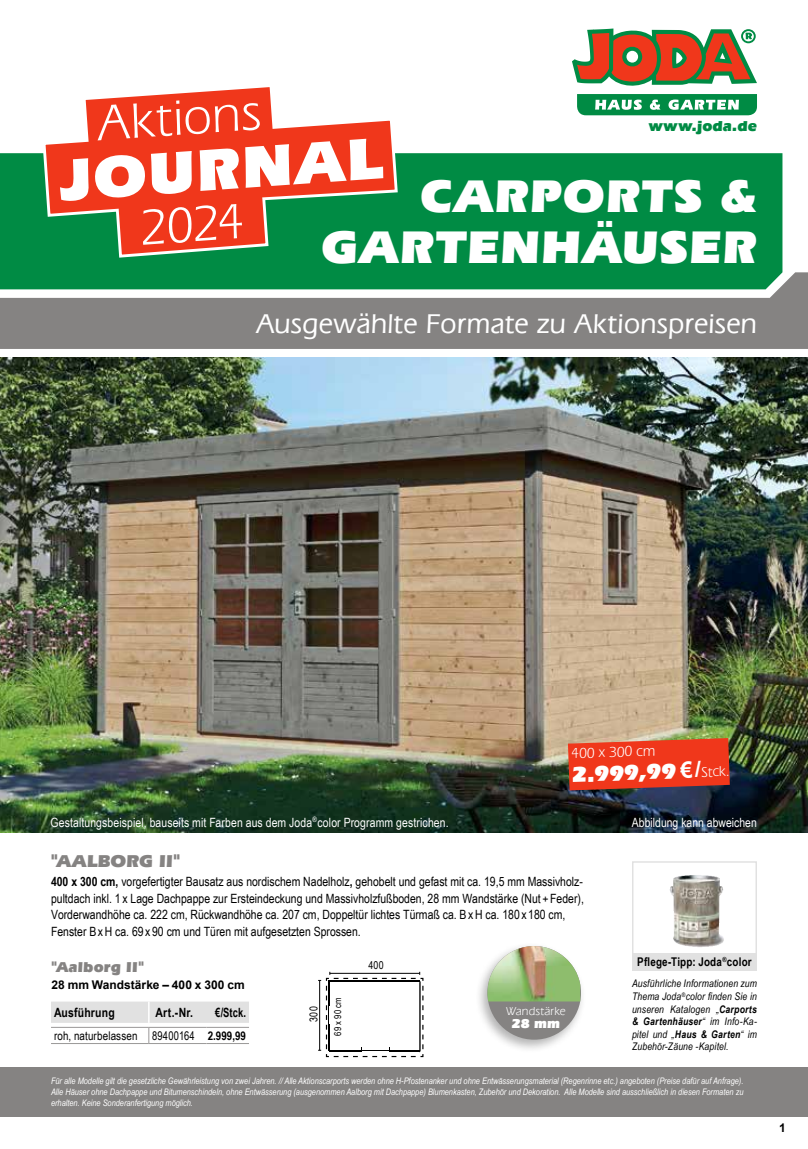
<style>
.page{position:relative;width:808px;height:1149px;background:#fff}
.page>*{position:absolute;margin:0;border:0;box-sizing:border-box;transform-origin:0 0}
.t1{font:900 61.05px "Eras IT Cby BT";color:#fff}
.t2{font:51.6px "Eras IT Cby BT";color:#fff}
.t3{font:900 48px/51px "Eras IT Cby BT";letter-spacing:.03em;color:#fff;text-align:right}
.t4{font:500 28.5px "Eras IT Cby BT";letter-spacing:.015em;color:#fff}
.t5{font:900 22.5px "Eras IT Cby BT";color:#fff}
.t6{font:900 18px "Eras IT Cby BT";letter-spacing:.01em;color:#858382}
.t7{font:900 15.15px "Eras IT Cby BT";letter-spacing:.01em;color:#008b44}
.t8{font:900 15px "Eras IT Cby BT";letter-spacing:.01em;color:#858382}
.t9{font:15px "Eras IT Cby BT";color:#fff}
.t10{font:900 13.5px "Eras IT Cby BT";color:#fff}
.t11{font:12.75px/16.5px "Arial Narrow";color:#000}
.t12{font:12.75px "Arial Narrow";letter-spacing:.01em;color:#fff}
.t13{font:700 12.75px "Arial Narrow";letter-spacing:.015em;color:#000}
.t14{font:700 12.75px "Arial Narrow";letter-spacing:.015em;color:#000;scale:.9 1}
.t15{font:12px "Arial Narrow";letter-spacing:.01em;color:#000}
.t16{font:700 12px "Arial";color:#000}
.t17{font:700 12px "Arial Narrow";letter-spacing:.015em;color:#000}
.t18{font:12px "Eras IT Cby BT";letter-spacing:.01em;color:#fff}
.t19{font:10.8px "Arial Narrow";letter-spacing:.03em;color:#000}
.t20{font:italic 10.5px/12.6px "Arial Narrow";letter-spacing:.015em;color:#000;text-align:justify}
.t21{font:9.45px "Arial Narrow";color:#000}
.t22{font:italic 9px/10.8px "Arial Narrow";color:#fff;text-align:justify}
.s1{font-size:15px}
.s2{font-family:"Arial";font-weight:700}
.s3{font-weight:400;font-size:14.85px}
.s4{font-weight:700}
</style>
<div class="page">
<div style="left:0;top:1066px;width:808px;height:50px;background:#858382"></div>
<svg style="left:572px;top:28px;width:185px;height:58px"></svg>
<svg style="left:577px;top:94px;width:180px;height:21px"></svg>
<div style="left:0;top:153px;width:782px;height:119px;background:#008b44"></div>
<svg style="left:0;top:272px;width:808px;height:77px;background:#759282"></svg>
<svg style="left:41px;top:87px;width:358px;height:172px"></svg>
<img style="left:0;top:357px;width:808px;height:475px">
<img style="left:670px;top:875px;width:54px;height:71px">
<div style="left:632px;top:861px;width:125px;height:100px;border:1px solid #e1e1e1"></div>
<div style="left:632px;top:952px;width:125px;height:18px;background:#e1e1e1"></div>
<svg style="left:568px;top:737px;width:162px;height:53px;background:#e14025"></svg>
<hr style="left:149px;top:1042px;width:57px;height:1px;background:#9a9897">
<hr style="left:206px;top:1042px;width:43px;height:1px;background:#9a9897">
<hr style="left:51px;top:1042px;width:98px;height:1px;background:#9a9897">
<svg style="left:51px;top:1001px;width:198px;height:41px"></svg>
<svg style="left:318px;top:971px;width:106px;height:86px"></svg>
<div style="left:475px;top:941px;width:111px;height:112px;background:#000;opacity:.3"></div>
<div style="left:487px;top:945px;width:94px;height:94px;background:#858382;border-radius:50%"></div>
<img style="left:487px;top:945px;width:93px;height:56px">
<h2 class="t2" style="left:96px;top:92px;width:165px;rotate:-4deg">Aktions</h2>
<h3 class="t7" style="left:649px;top:116px;width:110px">www.joda.<span class="s1">de</span></h3>
<h1 class="t1" style="left:57px;top:142px;width:325px;rotate:-4deg">JOURNAL</h1>
<h2 class="t2" style="left:138px;top:197px;width:106px;rotate:-4deg">2024</h2>
<h3 class="t3" style="left:321px;top:169px;width:437px">CARPORTS &amp;<br>GARTENHÄUSER</h3>
<h3 class="t4" style="left:257px;top:306px;width:502px">Ausgewählte Formate zu Aktionspreisen</h3>
<h3 class="t9" style="left:571px;top:744px;width:85px;rotate:-2deg">400 x 300 cm</h3>
<h3 class="t5" style="left:572px;top:760px;width:159px;rotate:-2deg">2.999,99 <span class="s2">€/</span><span class="s3">Stck.</span></h3>
<h3 class="t12" style="left:50px;top:812px;width:400px">Gestaltungsbeispiel, bauseits mit Farben aus dem Joda<sup>®</sup>color Programm gestrichen.</h3>
<h3 class="t12" style="left:632px;top:812px;width:126px">Abbildung kann abweichen</h3>
<h3 class="t6" style="left:51px;top:849px;width:131px">"AALBORG II"</h3>
<p class="t11" style="left:51px;top:872px;width:534px"><span class="s4">400 x 300 cm,</span> vorgefertigter Bausatz aus nordischem Nadelholz<span class="s4">,</span> gehobelt und gefast mit ca. 19,5 mm Massivholz&shy;pultdach inkl. 1 x Lage Dachpappe zur Ersteindeckung und Massivholzfußboden, 28 mm Wandstärke (Nut +Feder), Vorderwandhöhe ca. 222 cm, Rückwandhöhe ca. 207 cm, Doppeltür lichtes Türmaß ca. BxH ca. 180 x 180 cm, Fenster BxH ca. 69 x 90 cm und Türen mit aufgesetzten Sprossen.</p>
<h3 class="t8" style="left:52px;top:957px;width:94px">"Aalborg II"</h3>
<h3 class="t16" style="left:52px;top:976px;width:195px">28 mm Wandstärke – 400 x 300 cm</h3>
<h3 class="t13" style="left:54px;top:1002px;width:62px">Ausführung</h3>
<h3 class="t13" style="left:155px;top:1002px;width:39px">Art.-Nr.</h3>
<h3 class="t14" style="left:215px;top:1002px;width:36px">€/Stck.</h3>
<h3 class="t15" style="left:54px;top:1026px;width:194px">roh, naturbelassen 89400164 <span class="s4">2.999,99</span></h3>
<p class="t19" style="left:306px;top:1021px;width:17px;rotate:-90deg">300</p>
<p class="t21" style="left:331px;top:1035px;width:40px;rotate:-90deg">69 x 90 cm</p>
<p class="t19" style="left:368px;top:957px;width:17px">400</p>
<h3 class="t18" style="left:506px;top:1003px;width:61px">Wandstärke</h3>
<h3 class="t10" style="left:512px;top:1014px;width:50px">28 mm</h3>
<h3 class="t17" style="left:637px;top:952px;width:116px">Pflege-Tipp: Joda<sup>®</sup>color</h3>
<p class="t20" style="left:632px;top:976px;width:126px">Ausführliche Informationen zum Thema Joda<sup>®</sup>color finden Sie in unseren Katalogen „<span class="s4">Carports &amp; Gartenhäuser</span>“ im Info-Ka&shy;pitel und „<span class="s4">Haus &amp; Garten</span>“ im Zubehör-Zäune -Kapitel.</p>
<p class="t22" style="left:51px;top:1075px;width:694px">Für alle Modelle gilt die gesetzliche Gewährleistung von zwei Jahren. // Alle Aktionscarports werden ohne H-Pfostenanker und ohne Entwässerungsmaterial (Regenrinne etc.) angeboten (Preise dafür auf Anfrage).<br>Alle Häuser ohne Dachpappe und Bitumenschindeln, ohne Entwässerung (ausgenommen Aalborg mit Dachpappe) Blumenkasten, Zubehör und Dekoration. Alle Modelle sind ausschließlich in diesen Formaten zu erhalten. Keine Sonderanfertigung möglich.</p>
<h3 class="t16" style="left:779px;top:1119px;width:8px">1</h3>
</div>
